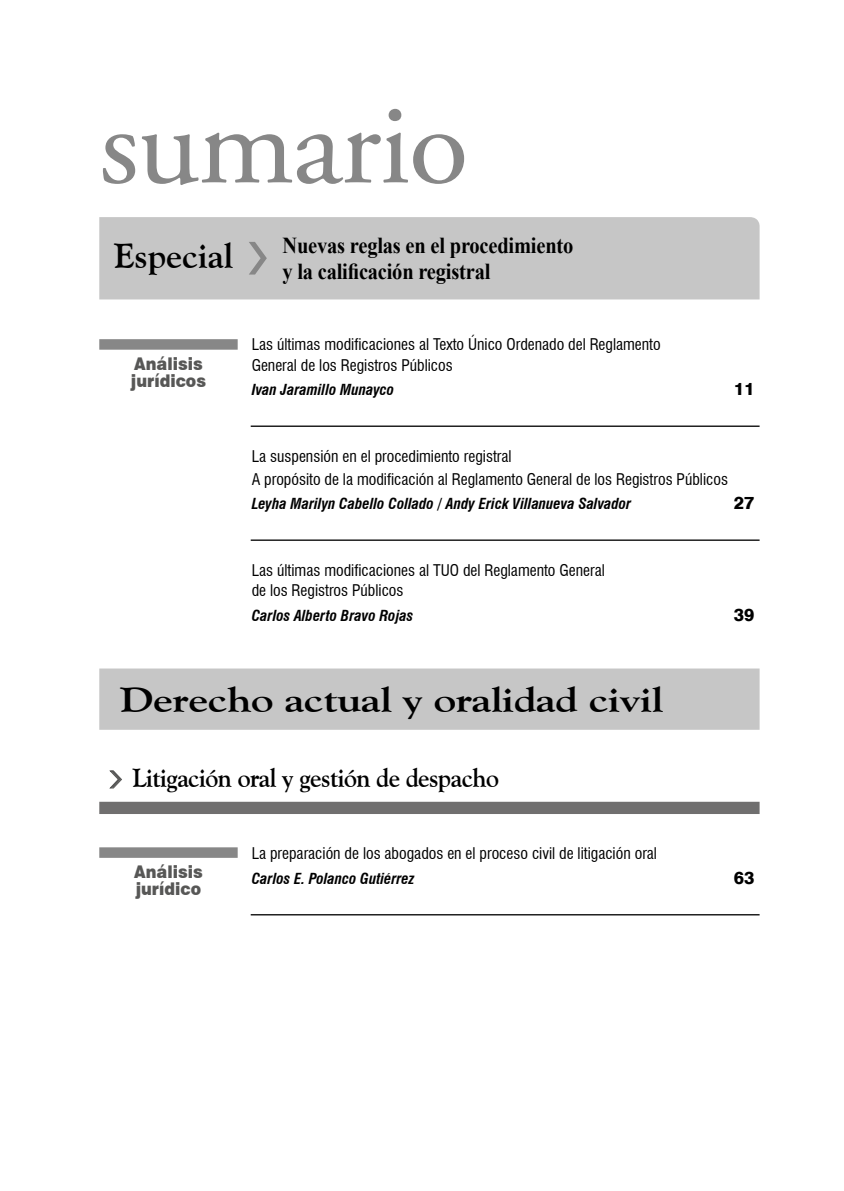
<style>
.page{position:relative;width:844px;height:1191px;background:#fff}
.page>*{position:absolute;margin:0;border:0;box-sizing:border-box;transform-origin:0 0}
.t1{font:117.6px "Adobe Garamond Pro";letter-spacing:-.015em;color:#878787;scale:1.04 1}
.t2{font:700 35px "Goudy Old Style BT";letter-spacing:-.01em;color:#000;scale:1.24 1}
.t3{font:700 35px "Goudy Old Style BT";letter-spacing:-.01em;color:#000}
.t4{font:700 26.25px "Goudy Old Style BT";letter-spacing:-.02em;color:#000;scale:.95 1}
.t5{font:700 22.75px/26.2px "Times New Roman";letter-spacing:-.01em;color:#000;scale:.9 1}
.t6{font:900 17.5px/17.5px "Swiss 721 BT";color:#575756;scale:.9 1}
.t7{font:800 17.5px "Swiss 721 BT";color:#000}
.t8{font:condensed 15.75px/20.1px "Swiss 721 BT";color:#000}
.t9{font:italic 700 condensed 14.88px "Swiss 721 BT";color:#000}
.s1{font-family:"Chicago";font-weight:400;font-size:29.05px;color:#575756}
</style>
<div class="page">
<div style="left:99px;top:217px;width:660px;height:82px;background:#c6c6c6"></div>
<svg style="left:249px;top:242px;width:18px;height:32px"></svg>
<div style="left:99px;top:339px;width:138px;height:11px;background:#878787"></div>
<hr style="left:251px;top:425px;width:508px;height:2px;background:#000">
<hr style="left:251px;top:539px;width:508px;height:2px;background:#000">
<div style="left:99px;top:668px;width:660px;height:62px;background:#c6c6c6"></div>
<div style="left:99px;top:801px;width:660px;height:13px;background:#706f6f"></div>
<hr style="left:251px;top:914px;width:508px;height:1px;background:#000">
<div style="left:99px;top:847px;width:138px;height:11px;background:#878787"></div>
<h1 class="t1" style="left:99px;top:74px;width:356px">sumario</h1>
<h2 class="t3" style="left:114px;top:234px;width:120px">Especial</h2>
<h3 class="t5" style="left:282px;top:231px;width:324px">Nuevas reglas en el procedimiento y la calificación registral</h3>
<p class="t6" style="left:131px;top:354px;width:85px">Análisis jurídicos</p>
<p class="t8" style="left:251px;top:334px;width:410px">Las últimas modificaciones al Texto Único Ordenado del Reglamento<br>General de los Registros Públicos</p>
<p class="t9" style="left:251px;top:381px;width:144px">Ivan Jaramillo Munayco</p>
<p class="t7" style="left:733px;top:378px;width:22px">11</p>
<p class="t8" style="left:251px;top:445px;width:478px;line-height:22.6px">La suspensión en el procedimiento registral<br>A propósito de la modificación al Reglamento General de los Registros Públicos</p>
<p class="t9" style="left:251px;top:495px;width:381px">Leyha Marilyn Cabello Collado / Andy Erick Villanueva Salvador</p>
<p class="t7" style="left:733px;top:492px;width:22px">27</p>
<p class="t8" style="left:251px;top:560px;width:354px">Las últimas modificaciones al TUO del Reglamento General de los Registros Públicos</p>
<p class="t9" style="left:251px;top:606px;width:163px">Carlos Alberto Bravo Rojas</p>
<p class="t7" style="left:733px;top:604px;width:22px">39</p>
<h2 class="t2" style="left:120px;top:678px;width:439px">Derecho actual y oralidad civil</h2>
<h3 class="t4" style="left:110px;top:761px;width:411px"><span class="s1">&gt;</span> Litigación oral y gestión de despacho</h3>
<p class="t6" style="left:134px;top:862px;width:78px">Análisis jurídico</p>
<p class="t8" style="left:251px;top:843px;width:407px">La preparación de los abogados en el proceso civil de litigación oral</p>
<p class="t9" style="left:251px;top:869px;width:164px">Carlos E. Polanco Gutiérrez</p>
<p class="t7" style="left:733px;top:867px;width:22px">63</p>
</div>
